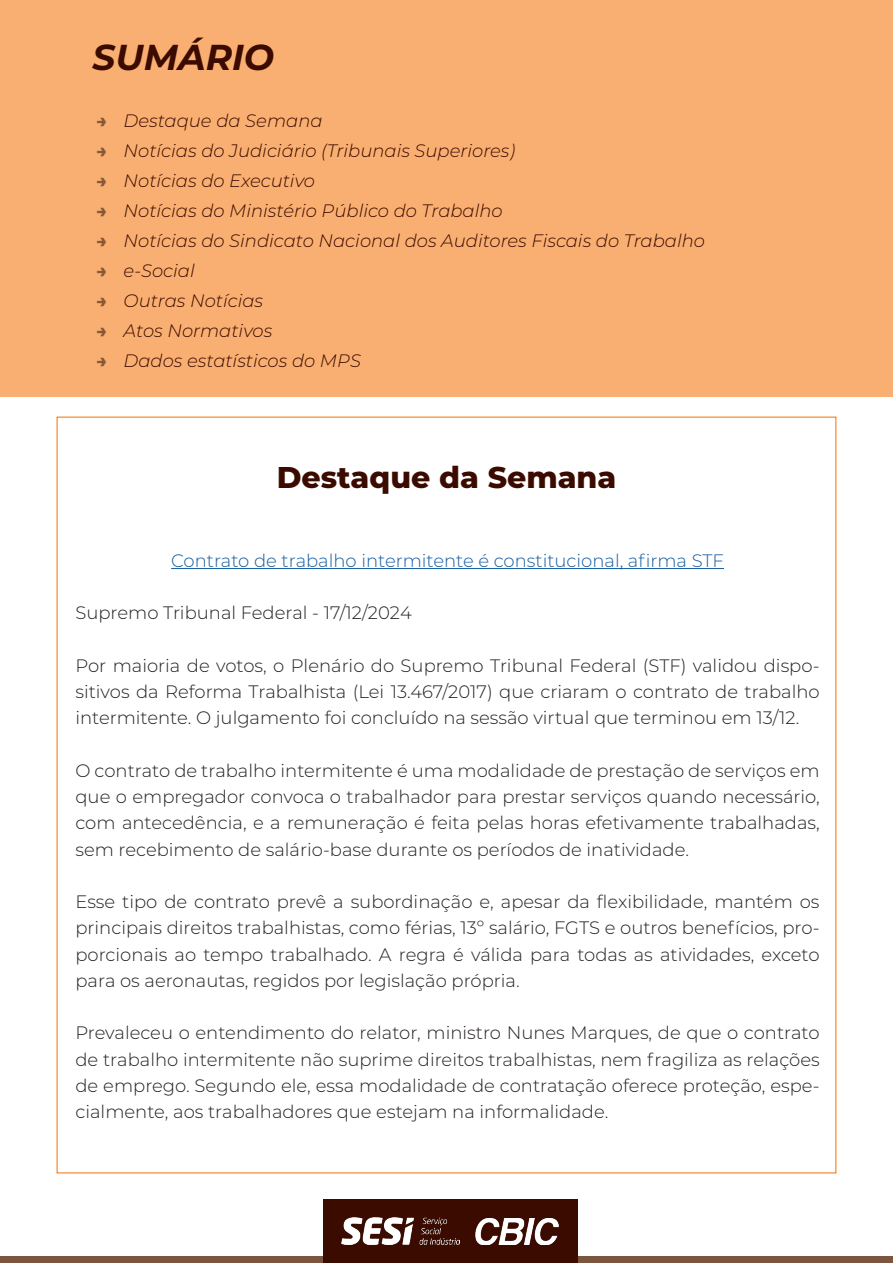
<style>
.page{position:relative;width:893px;height:1263px;background:#fff}
.page>*{position:absolute;margin:0;border:0;box-sizing:border-box;transform-origin:0 0}
.t1{font:italic 700 36px "Montserrat";color:#3b0b00}
.t2{font:800 30px "Montserrat";color:#3b0b00}
.t3{font:300 18px/26.2px "Montserrat";color:#231f20;text-align:justify}
.t4{font:italic 300 18px "Montserrat";color:#3b0b00}
.t5{font:300 18px "Montserrat";color:#175d9e}
.s1{font-weight:800;font-style:normal;color:#895935}
</style>
<div class="page">
<div style="left:0;top:1256px;width:893px;height:7px;background:#7c5540"></div>
<hr style="left:171px;top:568px;width:553px;height:1px;background:#175d9e">
<div style="left:0;top:0;width:893px;height:397px;background:#f9af71"></div>
<div style="left:323px;top:1200px;width:254px;height:63px;background:#3b0b00"></div>
<img style="left:475px;top:1218px;width:84px;height:27px">
<img style="left:342px;top:1218px;width:117px;height:27px">
<p class="t1" style="left:92px;top:32px;width:183px">SUMÁRIO</p>
<p class="t4" style="left:97px;top:108px;width:228px"><span class="s1">→</span> Destaque da Semana</p>
<p class="t4" style="left:97px;top:138px;width:420px"><span class="s1">→</span> Notícias do Judiciário (Tribunais Superiores)</p>
<p class="t4" style="left:97px;top:168px;width:220px"><span class="s1">→</span> Notícias do Executivo</p>
<p class="t4" style="left:97px;top:198px;width:408px"><span class="s1">→</span> Notícias do Ministério Público do Trabalho</p>
<p class="t4" style="left:97px;top:228px;width:610px"><span class="s1">→</span> Notícias do Sindicato Nacional dos Auditores Fiscais do Trabalho</p>
<p class="t4" style="left:97px;top:258px;width:100px"><span class="s1">→</span> e-Social</p>
<p class="t4" style="left:97px;top:288px;width:168px"><span class="s1">→</span> Outras Notícias</p>
<p class="t4" style="left:97px;top:318px;width:177px"><span class="s1">→</span> Atos Normativos</p>
<p class="t4" style="left:97px;top:348px;width:266px"><span class="s1">→</span> Dados estatísticos do MPS</p>
<p class="t2" style="left:277px;top:455px;width:341px">Destaque da Semana</p>
<p class="t5" style="left:171px;top:548px;width:554px">Contrato de trabalho intermitente é constitucional, afirma STF</p>
<p class="t3" style="left:75px;top:599px;width:338px">Supremo Tribunal Federal - 17/12/2024</p>
<p class="t3" style="left:75px;top:652px;width:746px">Por maioria de votos, o Plenário do Supremo Tribunal Federal (STF) validou dispo&shy;sitivos da Reforma Trabalhista (Lei 13.467/2017) que criaram o contrato de trabalho intermitente. O julgamento foi concluído na sessão virtual que terminou em 13/12.</p>
<p class="t3" style="left:75px;top:757px;width:746px">O contrato de trabalho intermitente é uma modalidade de prestação de serviços em que o empregador convoca o trabalhador para prestar serviços quando necessário, com antecedência, e a remuneração é feita pelas horas efetivamente trabalhadas, sem recebimento de salário-base durante os períodos de inatividade.</p>
<p class="t3" style="left:75px;top:888px;width:746px">Esse tipo de contrato prevê a subordinação e, apesar da flexibilidade, mantém os principais direitos trabalhistas, como férias, 13º salário, FGTS e outros benefícios, pro&shy;porcionais ao tempo trabalhado. A regra é válida para todas as atividades, exceto para os aeronautas, regidos por legislação própria.</p>
<p class="t3" style="left:75px;top:1019px;width:746px">Prevaleceu o entendimento do relator, ministro Nunes Marques, de que o contrato de trabalho intermitente não suprime direitos trabalhistas, nem fragiliza as relações de emprego. Segundo ele, essa modalidade de contratação oferece proteção, espe&shy;cialmente, aos trabalhadores que estejam na informalidade.</p>
</div>
